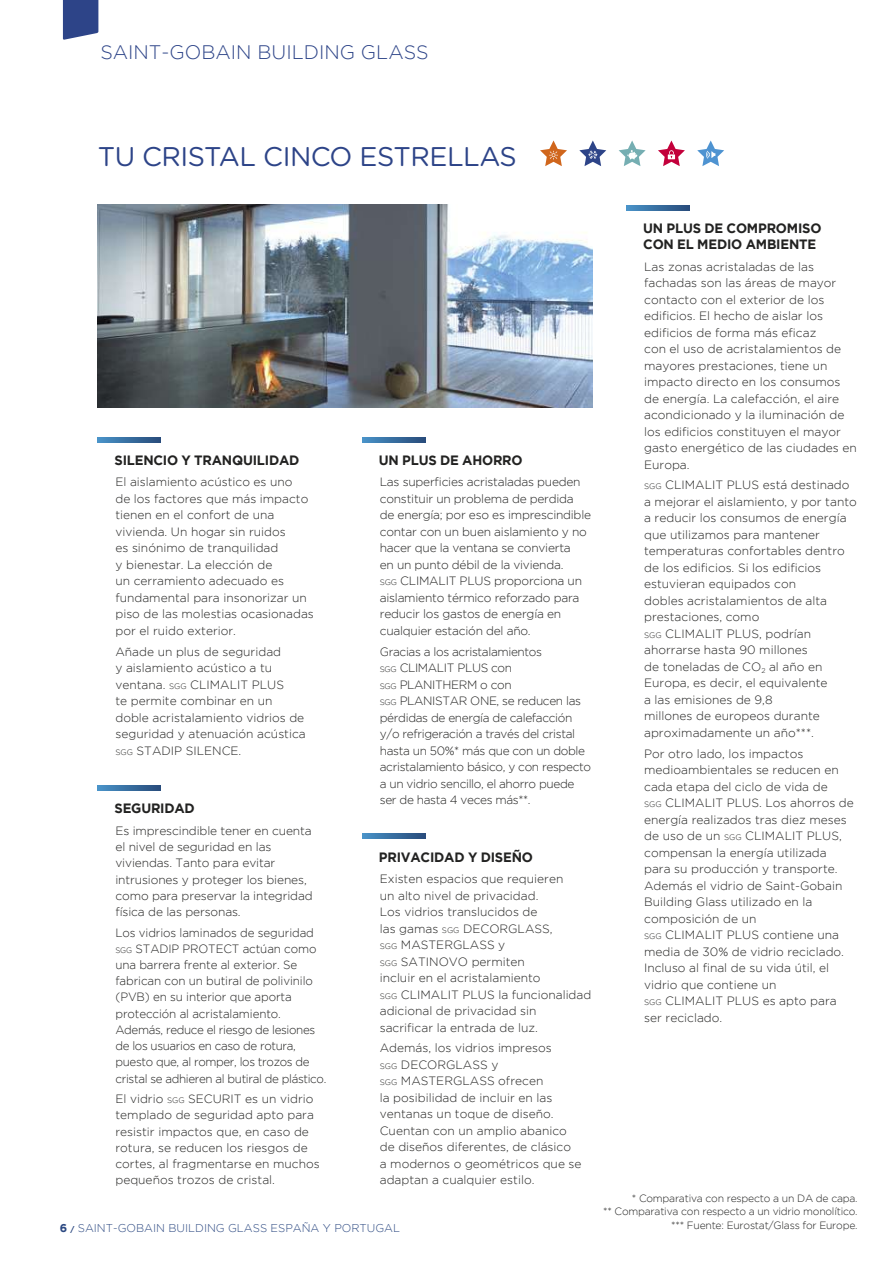
<style>
.page{position:relative;width:893px;height:1263px;background:#fff}
.page>*{position:absolute;margin:0;border:0;box-sizing:border-box;transform-origin:0 0}
.t1{font:27px "Gotham Rounded";letter-spacing:-.02em;color:#2d4488}
.t2{font:300 19.5px "Gotham";color:#2d4488}
.t3{font:700 13.5px/16.2px "Gotham";letter-spacing:-.015em;color:#222221}
.t4{font:300 12px/16.5px "Gotham";color:#222221}
.t5{font:300 12px/16.5px "Gotham";letter-spacing:-.02em;color:#222221}
.t6{font:300 12px/16.5px "Gotham";letter-spacing:-.03em;color:#222221}
.t7{font:300 11.25px "Gotham";color:#2b4881}
.t8{font:300 10.5px/13.5px "Gotham";letter-spacing:-.02em;color:#222221;text-align:right}
.s1{font-size:7.95px}
.s2{font-weight:700}
.s3{font-weight:700;font-size:7.5px}
</style>
<div class="page">
<svg style="left:63px;top:0;width:35px;height:40px"></svg>
<svg style="left:98px;top:437px;width:63px;height:5px"></svg>
<svg style="left:362px;top:834px;width:63px;height:5px"></svg>
<svg style="left:362px;top:437px;width:63px;height:5px"></svg>
<svg style="left:626px;top:205px;width:64px;height:5px"></svg>
<svg style="left:98px;top:786px;width:63px;height:5px"></svg>
<img style="left:98px;top:204px;width:494px;height:203px">
<svg style="left:540px;top:140px;width:27px;height:26px"></svg>
<svg style="left:619px;top:140px;width:27px;height:26px"></svg>
<svg style="left:579px;top:140px;width:27px;height:26px"></svg>
<svg style="left:658px;top:140px;width:27px;height:26px"></svg>
<svg style="left:697px;top:140px;width:27px;height:26px"></svg>
<h2 class="t2" style="left:100px;top:42px;width:330px">SAINT-GOBAIN BUILDING GLASS</h2>
<h1 class="t1" style="left:98px;top:138px;width:421px">TU CRISTAL CINCO ESTRELLAS</h1>
<p class="t3" style="left:115px;top:451px;width:186px">SILENCIO Y TRANQUILIDAD</p>
<p class="t4" style="left:115px;top:474px;width:200px">El aislamiento acústico es uno<br>de los factores que más impacto tienen en el confort de una vivienda. Un hogar sin ruidos<br>es sinónimo de tranquilidad<br>y bienestar. La elección de<br>un cerramiento adecuado es fundamental para insonorizar un piso de las molestias ocasionadas por el ruido exterior.</p>
<p class="t4" style="left:115px;top:643px;width:192px">Añade un plus de seguridad<br>y aislamiento acústico a tu ventana. <span class="s1">SGG</span> CLIMALIT PLUS<br>te permite combinar en un doble acristalamiento vidrios de seguridad y atenuación acústica<br><span class="s1">SGG</span> STADIP SILENCE.</p>
<p class="t3" style="left:115px;top:800px;width:82px">SEGURIDAD</p>
<p class="t4" style="left:115px;top:822px;width:199px">Es imprescindible tener en cuenta el nivel de seguridad en las viviendas. Tanto para evitar intrusiones y proteger los bienes, como para preservar la integridad física de las personas.</p>
<p class="t4" style="left:115px;top:924px;width:212px">Los vidrios laminados de seguridad <span class="s1">SGG</span> STADIP PROTECT actúan como una barrera frente al exterior. Se fabrican con un butiral de polivinilo (PVB) en su interior que aporta protección al acristalamiento.<br>Además, reduce el riesgo de lesiones de los usuarios en caso de rotura, puesto que, al romper, los trozos de cristal se adhieren al butiral de plástico.</p>
<p class="t4" style="left:115px;top:1091px;width:206px">El vidrio <span class="s1">SGG</span> SECURIT es un vidrio templado de seguridad apto para resistir impactos que, en caso de rotura, se reducen los riesgos de cortes, al fragmentarse en muchos pequeños trozos de cristal.</p>
<p class="t3" style="left:379px;top:451px;width:145px">UN PLUS DE AHORRO</p>
<p class="t5" style="left:380px;top:474px;width:213px">Las superficies acristaladas pueden constituir un problema de perdida de energía; por eso es imprescindible contar con un buen aislamiento y no hacer que la ventana se convierta<br>en un punto débil de la vivienda.<br><span class="s1">SGG</span> CLIMALIT PLUS proporciona un aislamiento térmico reforzado para reducir los gastos de energía en cualquier estación del año.</p>
<p class="t6" style="left:380px;top:643px;width:213px">Gracias a los acristalamientos<br><span class="s1">SGG</span> CLIMALIT PLUS con<br><span class="s1">SGG</span> PLANITHERM o con<br><span class="s1">SGG</span> PLANISTAR ONE, se reducen las pérdidas de energía de calefacción y/o refrigeración a través del cristal hasta un 50%* más que con un doble acristalamiento básico, y con respecto a un vidrio sencillo, el ahorro puede ser de hasta 4 veces más**.</p>
<p class="t3" style="left:379px;top:848px;width:156px">PRIVACIDAD Y DISEÑO</p>
<p class="t4" style="left:380px;top:870px;width:213px">Existen espacios que requieren<br>un alto nivel de privacidad.<br>Los vidrios translucidos de<br>las gamas <span class="s1">SGG</span> DECORGLASS,<br><span class="s1">SGG</span> MASTERGLASS y<br><span class="s1">SGG</span> SATINOVO permiten<br>incluir en el acristalamiento<br><span class="s1">SGG</span> CLIMALIT PLUS la funcionalidad adicional de privacidad sin sacrificar la entrada de luz.</p>
<p class="t4" style="left:380px;top:1040px;width:203px">Además, los vidrios impresos<br><span class="s1">SGG</span> DECORGLASS y<br><span class="s1">SGG</span> MASTERGLASS ofrecen<br>la posibilidad de incluir en las ventanas un toque de diseño.<br>Cuentan con un amplio abanico de diseños diferentes, de clásico<br>a modernos o geométricos que se adaptan a cualquier estilo.</p>
<p class="t7" style="left:60px;top:1222px;width:342px"><span class="s2">6</span> <span class="s3">/</span> SAINT-GOBAIN BUILDING GLASS ESPAÑA Y PORTUGAL</p>
<p class="t3" style="left:643px;top:220px;width:180px">UN PLUS DE COMPROMISO<br>CON EL MEDIO AMBIENTE</p>
<p class="t4" style="left:644px;top:258px;width:214px">Las zonas acristaladas de las fachadas son las áreas de mayor contacto con el exterior de los edificios. El hecho de aislar los edificios de forma más eficaz<br>con el uso de acristalamientos de mayores prestaciones, tiene un impacto directo en los consumos de energía. La calefacción, el aire acondicionado y la iluminación de los edificios constituyen el mayor gasto energético de las ciudades en<br>Europa.</p>
<p class="t4" style="left:644px;top:477px;width:214px"><span class="s1">SGG</span> CLIMALIT PLUS está destinado a mejorar el aislamiento, y por tanto a reducir los consumos de energía que utilizamos para mantener temperaturas confortables dentro de los edificios. Si los edificios estuvieran equipados con<br>dobles acristalamientos de alta prestaciones, como<br><span class="s1">SGG</span> CLIMALIT PLUS, podrían ahorrarse hasta 90 millones<br>de toneladas de CO<sub>2</sub> al año en<br>Europa, es decir, el equivalente<br>a las emisiones de 9,8<br>millones de europeos durante aproximadamente un año***.</p>
<p class="t4" style="left:644px;top:745px;width:211px">Por otro lado, los impactos medioambientales se reducen en cada etapa del ciclo de vida de<br><span class="s1">SGG</span> CLIMALIT PLUS. Los ahorros de energía realizados tras diez meses de uso de un <span class="s1">SGG</span> CLIMALIT PLUS, compensan la energía utilizada para su producción y transporte.<br>Además el vidrio de Saint-Gobain<br>Building Glass utilizado en la composición de un<br><span class="s1">SGG</span> CLIMALIT PLUS contiene una media de 30% de vidrio reciclado.<br>Incluso al final de su vida útil, el vidrio que contiene un<br><span class="s1">SGG</span> CLIMALIT PLUS es apto para ser reciclado.</p>
<p class="t8" style="left:603px;top:1191px;width:256px">* Comparativa con respecto a un DA de capa.<br>** Comparativa con respecto a un vidrio monolítico. *** Fuente: Eurostat/Glass for Europe.</p>
</div>
